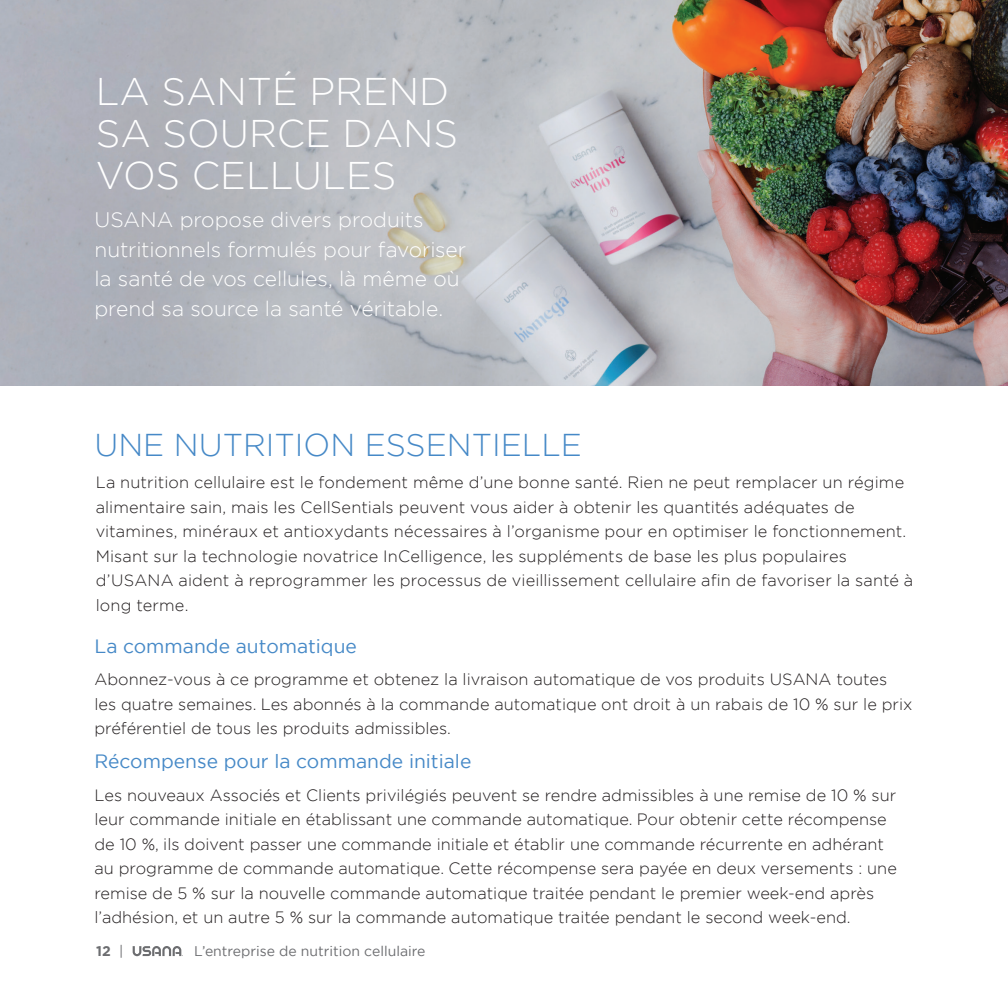
<style>
.page{position:relative;width:1008px;height:1008px;background:#fff}
.page>*{position:absolute;margin:0;border:0;box-sizing:border-box;transform-origin:0 0}
.t1{font:300 38.5px/42px "Gotham";color:#fff}
.t2{font:300 31.5px "Gotham";color:#4689c7}
.t3{font:300 21px/29.8px "Gotham";letter-spacing:-.005em;color:#fff}
.t4{font:19.25px "Gotham";color:#4689c7}
.t5{font:300 16.45px/24.5px "Gotham";color:#231f20}
.t6{font:14px "Gotham";color:#6c6d70}
.t7{font:700 14px "Gotham";color:#6c6d70}
.s1{font-weight:400}
</style>
<div class="page">
<svg style="left:133px;top:946px;width:50px;height:10px"></svg>
<img style="left:0;top:0;width:1008px;height:386px">
<h1 class="t1" style="left:96px;top:69px;width:364px">LA SANTÉ PREND<br>SA SOURCE DANS<br>VOS CELLULES</h1>
<p class="t3" style="left:94px;top:204px;width:373px">USANA propose divers produits nutritionnels formulés pour favoriser la santé de vos cellules, là même où prend sa source la santé véritable.</p>
<h2 class="t2" style="left:94px;top:425px;width:489px">UNE NUTRITION ESSENTIELLE</h2>
<p class="t5" style="left:96px;top:470px;width:819px">La nutrition cellulaire est le fondement même d’une bonne santé. Rien ne peut remplacer un régime alimentaire sain, mais les CellSentials peuvent vous aider à obtenir les quantités adéquates de vitamines, minéraux et antioxydants nécessaires à l’organisme pour en optimiser le fonctionnement.<br>Misant sur la technologie novatrice InCelligence, les suppléments de base les plus populaires d’USANA aident à reprogrammer les processus de vieillissement cellulaire afin de favoriser la santé à long terme.</p>
<p class="t4" style="left:94px;top:634px;width:264px">La commande automatique</p>
<p class="t5" style="left:94px;top:667px;width:820px">Abonnez-vous à ce programme et obtenez la livraison automatique de vos produits USANA toutes les quatre semaines. Les abonnés à la commande automatique ont droit à un rabais de 10 % sur le prix préférentiel de tous les produits admissibles.</p>
<p class="t4" style="left:94px;top:749px;width:378px">Récompense pour la commande initiale</p>
<p class="t5" style="left:94px;top:782px;width:804px">Les nouveaux Associés et Clients privilégiés peuvent se rendre admissibles à une remise de 10 % sur leur commande initiale en établissant une commande automatique. Pour obtenir cette récompense de 10 %, ils doivent passer une commande initiale et établir une commande récurrente en adhérant au programme de commande automatique. Cette récompense sera payée en deux versements : une remise de 5 % sur la nouvelle commande automatique traitée pendant le premier week-end après l’adhésion, et un autre 5 % sur la commande automatique traitée pendant le second week-end.</p>
<p class="t7" style="left:96px;top:942px;width:28px">12 <span class="s1">|</span></p>
<p class="t6" style="left:194px;top:942px;width:233px">L’entreprise de nutrition cellulaire</p>
</div>
